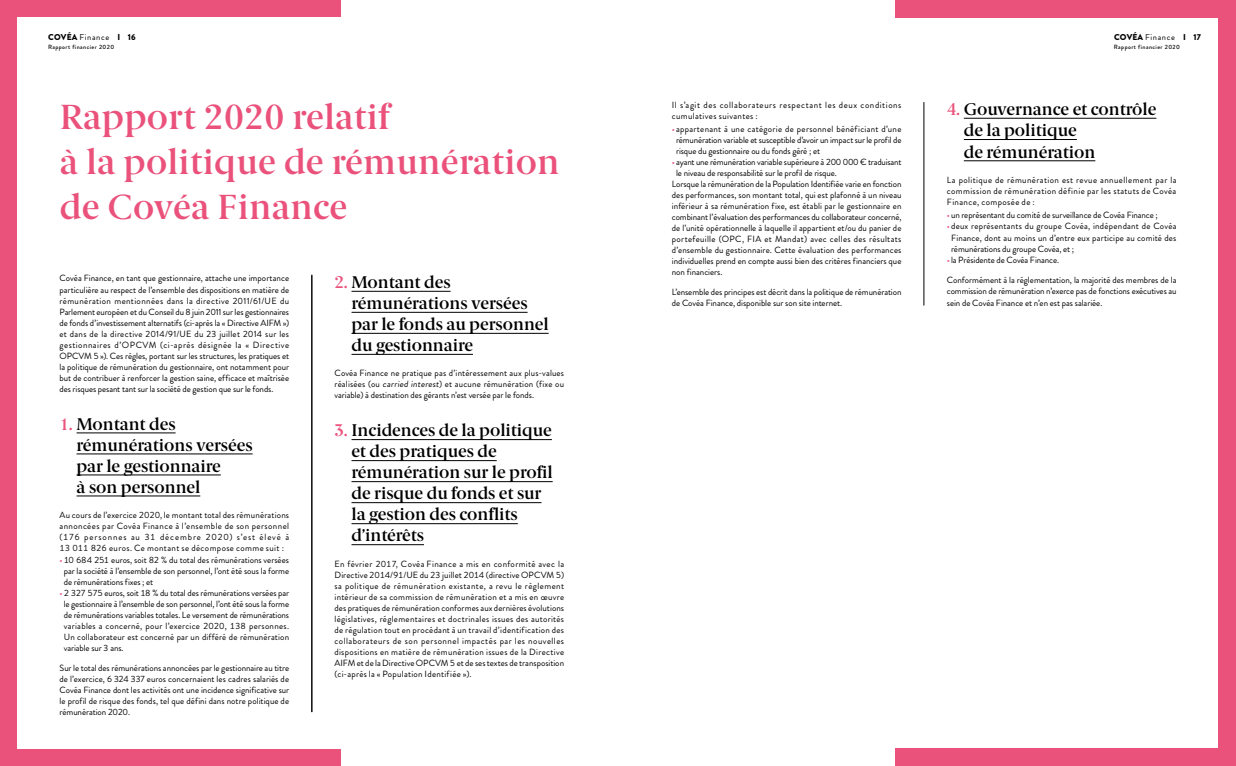
<style>
.page{position:relative;width:1236px;height:766px;background:#fff}
.page>*{position:absolute;margin:0;border:0;box-sizing:border-box;transform-origin:0 0}
.Titre_1{font:35px/45px "Berlingske Serif D Bd";letter-spacing:.01em;color:#ea527c}
.Titre_2{font:17px/21px "Berlingske Serif D Bd";color:#000}
.p_solidaire{font:9px/11px "Brandon Grotesque";letter-spacing:-.005em;color:#000;text-align:justify}
.p_solidaire-2{font:9px/11px "Brandon Grotesque";letter-spacing:.06em;color:#000}
.t1{font:900 8.5px "Brandon Grotesque";letter-spacing:.015em;color:#000}
.t2{font:500 6.1px "Brandon Grotesque";letter-spacing:.07em;color:#000}
.s1{font-weight:400}
.s2{color:#ea527c}
</style>
<div class="page">
<div style="left:0;top:0;width:17px;height:765px;background:#ea527c"></div>
<div style="left:0;top:0;width:340px;height:17px;background:#ea527c"></div>
<div style="left:0;top:748px;width:340px;height:17px;background:#ea527c"></div>
<hr style="left:924px;top:102px;width:1px;height:203px;background:#000">
<div style="left:1219px;top:0;width:17px;height:765px;background:#ea527c"></div>
<div style="left:895px;top:0;width:341px;height:17px;background:#ea527c"></div>
<div style="left:895px;top:748px;width:341px;height:17px;background:#ea527c"></div>
<hr style="left:312px;top:275px;width:1px;height:436px;background:#000">
<hr style="left:77px;top:432px;width:99px;height:1px;background:#000">
<hr style="left:77px;top:453px;width:176px;height:1px;background:#000">
<hr style="left:77px;top:474px;width:144px;height:1px;background:#000">
<hr style="left:77px;top:495px;width:123px;height:1px;background:#000">
<hr style="left:351px;top:291px;width:100px;height:1px;background:#000">
<hr style="left:351px;top:312px;width:177px;height:1px;background:#000">
<hr style="left:351px;top:333px;width:198px;height:1px;background:#000">
<hr style="left:351px;top:354px;width:122px;height:1px;background:#000">
<hr style="left:351px;top:439px;width:201px;height:1px;background:#000">
<hr style="left:351px;top:460px;width:146px;height:1px;background:#000">
<hr style="left:351px;top:481px;width:202px;height:1px;background:#000">
<hr style="left:351px;top:502px;width:190px;height:1px;background:#000">
<hr style="left:351px;top:523px;width:167px;height:1px;background:#000">
<hr style="left:351px;top:544px;width:73px;height:1px;background:#000">
<hr style="left:964px;top:118px;width:192px;height:1px;background:#000">
<hr style="left:964px;top:139px;width:113px;height:1px;background:#000">
<hr style="left:964px;top:160px;width:131px;height:1px;background:#000">
<p class="t1" style="left:48px;top:31px;width:89px">COVÉA <span class="s1">Finance</span> I 16</p>
<p class="t2" style="left:48px;top:42px;width:68px">Rapport financier 2020</p>
<p class="Titre_1" style="left:60px;top:94px;width:501px">Rapport 2020 relatif<br>à la politique de rémunération de Covéa Finance</p>
<p class="p_solidaire" style="left:60px;top:273px;width:231px">Covéa Finance, en tant que gestionnaire, attache une importance particulière au respect de l’ensemble des dispositions en matière de rémunération mentionnées dans la directive 2011/61/UE du Parlement européen et du Conseil du 8 juin 2011 sur les gestionnaires de fonds d’investissement alternatifs (ci-après la « Directive AIFM ») et dans de la directive 2014/91/UE du 23 juillet 2014 sur les gestionnaires d’OPCVM (ci-après désignée la « Directive OPCVM 5 »). Ces règles, portant sur les structures, les pratiques et la politique de rémunération du gestionnaire, ont notamment pour but de contribuer à renforcer la gestion saine, efficace et maîtrisée des risques pesant tant sur la société de gestion que sur le fonds.</p>
<p class="Titre_2" style="left:77px;top:413px;width:178px;text-indent:-17px"><span class="s2">1.</span> Montant des rémunérations versées par le gestionnaire<br>à son personnel</p>
<p class="p_solidaire" style="left:60px;top:509px;width:231px">Au cours de l’exercice 2020, le montant total des rémunérations annoncées par Covéa Finance à l’ensemble de son personnel (176 personnes au 31 décembre 2020) s’est élevé à 13 011 826 euros. Ce montant se décompose comme suit :</p>
<p class="p_solidaire" style="left:64px;top:554px;width:227px;text-indent:-4px"><span class="s2">•</span>10 684 251 euros, soit 82 % du total des rémunérations versées par la société à l’ensemble de son personnel, l’ont été sous la forme de rémunérations fixes ; et</p>
<p class="p_solidaire" style="left:64px;top:587px;width:227px;text-indent:-4px"><span class="s2">•</span>2 327 575 euros, soit 18 % du total des rémunérations versées par le gestionnaire à l’ensemble de son personnel, l’ont été sous la forme de rémunérations variables totales. Le versement de rémunérations variables a concerné, pour l’exercice 2020, 138 personnes.<br>Un collaborateur est concerné par un différé de rémunération variable sur 3 ans.</p>
<p class="p_solidaire" style="left:60px;top:662px;width:231px">Sur le total des rémunérations annoncées par le gestionnaire au titre de l’exercice, 6 324 337 euros concernaient les cadres salariés de Covéa Finance dont les activités ont une incidence significative sur le profil de risque des fonds, tel que défini dans notre politique de rémunération 2020.</p>
<p class="Titre_2" style="left:351px;top:271px;width:199px;text-indent:-17px"><span class="s2">2.</span> Montant des rémunérations versées par le fonds au personnel du gestionnaire</p>
<p class="p_solidaire" style="left:334px;top:367px;width:231px">Covéa Finance ne pratique pas d’intéressement aux plus-values réalisées (ou carried interest) et aucune rémunération (fixe ou variable) à destination des gérants n’est versée par le fonds.</p>
<p class="Titre_2" style="left:351px;top:420px;width:203px;text-indent:-17px"><span class="s2">3.</span> Incidences de la politique et des pratiques de rémunération sur le profil de risque du fonds et sur la gestion des conflits d’intérêts</p>
<p class="p_solidaire" style="left:334px;top:558px;width:231px">En février 2017, Covéa Finance a mis en conformité avec la Directive 2014/91/UE du 23 juillet 2014 (directive OPCVM 5) sa politique de rémunération existante, a revu le règlement intérieur de sa commission de rémunération et a mis en œuvre des pratiques de rémunération conformes aux dernières évolutions législatives, réglementaires et doctrinales issues des autorités de régulation tout en procédant à un travail d’identification des collaborateurs de son personnel impactés par les nouvelles dispositions en matière de rémunération issues de la Directive AIFM et de la Directive OPCVM 5 et de ses textes de transposition (ci-après la « Population Identifiée »).</p>
<p class="p_solidaire-2" style="left:672px;top:100px;width:231px">Il s’agit des collaborateurs respectant les deux conditions cumulatives suivantes :</p>
<p class="p_solidaire" style="left:676px;top:123px;width:227px;text-indent:-4px"><span class="s2">•</span>appartenant à une catégorie de personnel bénéficiant d’une rémunération variable et susceptible d’avoir un impact sur le profil de risque du gestionnaire ou du fonds géré ; et</p>
<p class="p_solidaire" style="left:676px;top:156px;width:227px;text-indent:-4px"><span class="s2">•</span> ayant une rémunération variable supérieure à 200 000 € traduisant le niveau de responsabilité sur le profil de risque.</p>
<p class="p_solidaire" style="left:672px;top:178px;width:231px">Lorsque la rémunération de la Population Identifiée varie en fonction des performances, son montant total, qui est plafonné à un niveau inférieur à sa rémunération fixe, est établi par le gestionnaire en combinant l’évaluation des performances du collaborateur concerné, de l’unité opérationnelle à laquelle il appartient et/ou du panier de portefeuille (OPC, FIA et Mandat) avec celles des résultats d’ensemble du gestionnaire. Cette évaluation des performances individuelles prend en compte aussi bien des critères financiers que non financiers.</p>
<p class="p_solidaire" style="left:672px;top:286px;width:231px">L’ensemble des principes est décrit dans la politique de rémunération de Covéa Finance, disponible sur son site internet.</p>
<p class="t1" style="left:1114px;top:31px;width:88px">COVÉA <span class="s1">Finance</span> I 17</p>
<p class="t2" style="left:1114px;top:42px;width:68px">Rapport financier 2020</p>
<p class="Titre_2" style="left:964px;top:98px;width:194px;line-height:21.3px;text-indent:-17px"><span class="s2">4.</span> Gouvernance et contrôle de la politique<br>de rémunération</p>
<p class="p_solidaire" style="left:947px;top:174px;width:231px;line-height:11.3px">La politique de rémunération est revue annuellement par la commission de rémunération définie par les statuts de Covéa Finance, composée de :</p>
<p class="p_solidaire" style="left:947px;top:210px;width:213px"><span class="s2">•</span>un représentant du comité de surveillance de Covéa Finance ;</p>
<p class="p_solidaire" style="left:951px;top:221px;width:227px;line-height:11.3px;text-indent:-4px"><span class="s2">•</span>deux représentants du groupe Covéa, indépendant de Covéa Finance, dont au moins un d’entre eux participe au comité des rémunérations du groupe Covéa, et ;</p>
<p class="p_solidaire" style="left:947px;top:255px;width:114px"><span class="s2">•</span>la Présidente de Covéa Finance.</p>
<p class="p_solidaire" style="left:947px;top:274px;width:231px;line-height:11.3px">Conformément à la réglementation, la majorité des membres de la commission de rémunération n’exerce pas de fonctions exécutives au sein de Covéa Finance et n’en est pas salariée.</p>
</div>
